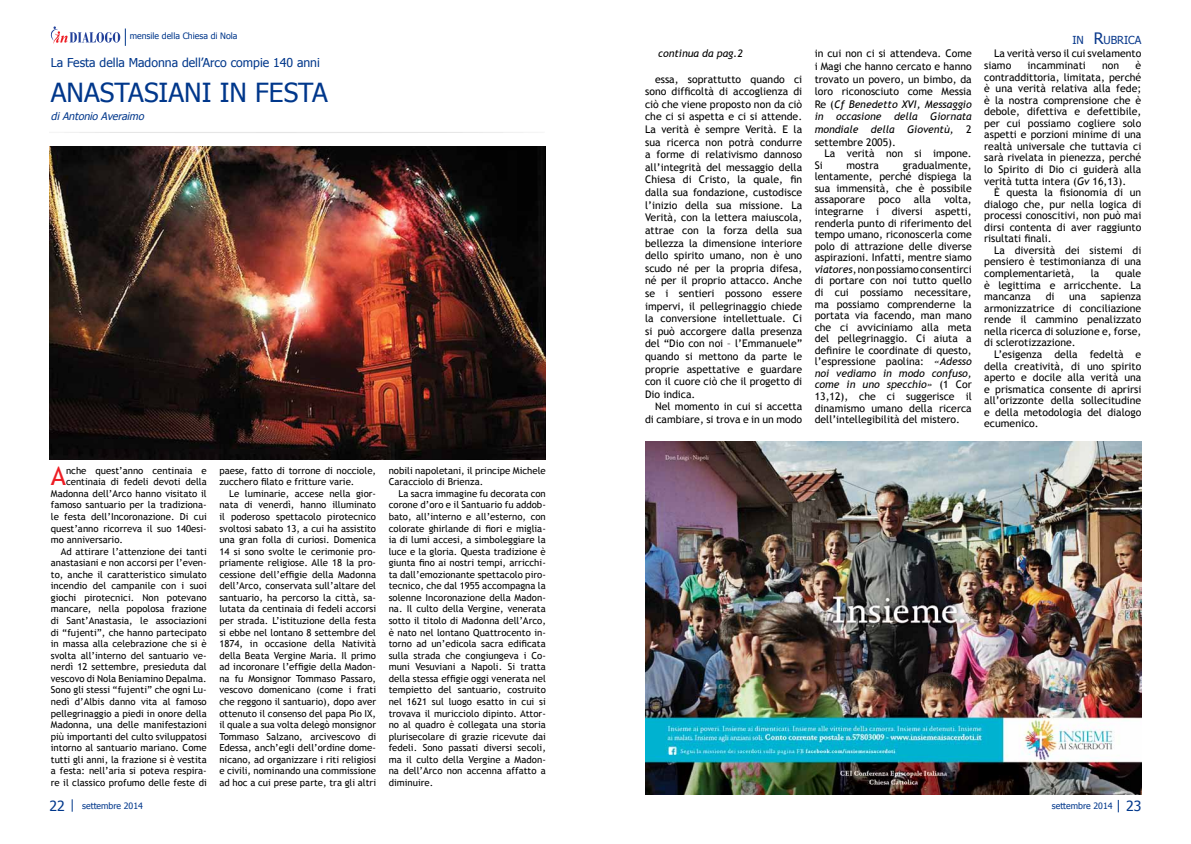
<style>
.page{position:relative;width:1191px;height:844px;background:#fff}
.page>*{position:absolute;margin:0;border:0;box-sizing:border-box;transform-origin:0 0}
.t1{font:26.25px "Tahoma";color:#00378b}
.t2{font:25.72px "Trebuchet MS";color:#ed1d24}
.t3{font:14px "Tahoma";color:#00378b}
.t4{font:12.25px "Tahoma";color:#00378b}
.t5{font:11.03px "Tahoma";color:#08388b}
.t6{font:10.5px/11.5px "Trebuchet MS";color:#000;text-align:justify}
.t7{font:italic 10.5px "Tahoma";color:#00378b}
.t8{font:italic 10.5px "Trebuchet MS";color:#000}
.t9{font:9.62px/11.5px "Trebuchet MS";color:#000}
.t10{font:8.75px "Tahoma";color:#00378b}
.s1{font-style:italic}
.s2{font-size:15.75px}
.s3{font-size:14px}
</style>
<div class="page">
<svg style="left:1118px;top:799px;width:1px;height:13px"></svg>
<svg style="left:72px;top:799px;width:1px;height:12px"></svg>
<svg style="left:50px;top:26px;width:76px;height:20px"></svg>
<img style="left:645px;top:441px;width:496px;height:353px">
<img style="left:50px;top:146px;width:496px;height:313px">
<p class="t10" style="left:130px;top:30px;width:109px">mensile della Chiesa di Nola</p>
<p class="t4" style="left:51px;top:55px;width:270px">La Festa della Madonna dell’Arco compie 140 anni</p>
<h1 class="t1" style="left:51px;top:75px;width:278px">ANASTASIANI IN FESTA</h1>
<p class="t7" style="left:51px;top:109px;width:97px">diAntonio Averaimo</p>
<h2 class="t2" style="left:51px;top:461px;width:17px">A</h2>
<p class="t9" style="left:66px;top:464px;width:142px">nche quest’anno centinaia e</p>
<p class="t9" style="left:66px;top:476px;width:142px">centinaia di fedeli devoti della</p>
<p class="t9" style="left:51px;top:487px;width:157px">Madonna dell’Arco hanno visitato il</p>
<p class="t9" style="left:51px;top:499px;width:157px">famoso santuario per la tradiziona-</p>
<p class="t9" style="left:51px;top:511px;width:157px">le festa dell’Incoronazione. Di cui</p>
<p class="t9" style="left:51px;top:522px;width:157px">quest’anno ricorreva il suo 140esi-</p>
<p class="t9" style="left:51px;top:534px;width:74px">mo anniversario.</p>
<p class="t9" style="left:61px;top:545px;width:147px">Ad attirare l’attenzione dei tanti</p>
<p class="t9" style="left:51px;top:557px;width:157px">anastasiani e non accorsi per l’even-</p>
<p class="t9" style="left:51px;top:568px;width:157px">to, anche il caratteristico simulato</p>
<p class="t9" style="left:51px;top:580px;width:157px">incendio del campanile con i suoi</p>
<p class="t9" style="left:51px;top:591px;width:157px">giochi pirotecnici. Non potevano</p>
<p class="t9" style="left:51px;top:603px;width:157px">mancare, nella popolosa frazione</p>
<p class="t9" style="left:51px;top:614px;width:157px">di Sant’Anastasia, le associazioni</p>
<p class="t9" style="left:51px;top:626px;width:157px">di “fujenti”, che hanno partecipato</p>
<p class="t9" style="left:51px;top:638px;width:157px">in massa alla celebrazione che si è</p>
<p class="t9" style="left:51px;top:649px;width:157px">svolta all’interno del santuario ve-</p>
<p class="t9" style="left:51px;top:661px;width:157px">nerdì 12 settembre, presieduta dal</p>
<p class="t9" style="left:51px;top:672px;width:157px">vescovo di Nola Beniamino Depalma.</p>
<p class="t9" style="left:51px;top:684px;width:157px">Sono gli stessi “fujenti” che ogni Lu-</p>
<p class="t9" style="left:51px;top:695px;width:157px">nedì d’Albis danno vita al famoso</p>
<p class="t9" style="left:51px;top:707px;width:157px">pellegrinaggio a piedi in onore della</p>
<p class="t9" style="left:51px;top:718px;width:157px">Madonna, una delle manifestazioni</p>
<p class="t9" style="left:51px;top:730px;width:157px">più importanti del culto sviluppatosi</p>
<p class="t9" style="left:51px;top:742px;width:157px">intorno al santuario mariano. Come</p>
<p class="t9" style="left:51px;top:753px;width:157px">tutti gli anni, la frazione si è vestita</p>
<p class="t9" style="left:51px;top:765px;width:157px">a festa: nell’aria si poteva respira-</p>
<p class="t9" style="left:51px;top:776px;width:157px">re il classico profumo delle feste di</p>
<p class="t9" style="left:219px;top:464px;width:158px">paese, fatto di torrone di nocciole, zucchero filato e fritture varie.</p>
<p class="t9" style="left:219px;top:487px;width:158px;text-align:justify;text-indent:10px">Le luminarie, accese nella gior&shy;nata di venerdì, hanno illuminato il poderoso spettacolo pirotecnico svoltosi sabato 13, a cui ha assistito una gran folla di curiosi. Domenica 14 si sono svolte le cerimonie pro&shy;priamente religiose. Alle 18 la pro&shy;cessione dell’effigie della Madonna dell’Arco, conservata sull’altare del santuario, ha percorso la città, sa&shy;lutata da centinaia di fedeli accorsi per strada. L’istituzione della festa si ebbe nel lontano 8 settembre del 1874, in occasione della Natività della Beata Vergine Maria. Il primo ad incoronare l’effigie della Madon&shy;na fu Monsignor Tommaso Passaro, vescovo domenicano (come i frati che reggono il santuario), dopo aver ottenuto il consenso del papa Pio IX, il quale a sua volta delegò monsignor Tommaso Salzano, arcivescovo di Edessa, anch’egli dell’ordine dome&shy;nicano, ad organizzare i riti religiosi e civili, nominando una commissione ad hoc a cui prese parte, tra gli altri</p>
<p class="t9" style="left:389px;top:464px;width:159px">nobili napoletani, il principe Michele<br>Caracciolo di Brienza.</p>
<p class="t9" style="left:389px;top:487px;width:159px;text-align:justify;text-indent:10px">La sacra immagine fu decorata con corone d’oro e il Santuario fu addob&shy;bato, all’interno e all’esterno, con colorate ghirlande di fiori e miglia&shy;ia di lumi accesi, a simboleggiare la luce e la gloria. Questa tradizione è giunta fino ai nostri tempi, arricchi&shy;ta dall’emozionante spettacolo piro&shy;tecnico, che dal 1955 accompagna la solenne Incoronazione della Madon&shy;na. Il culto della Vergine, venerata sotto il titolo di Madonna dell’Arco, è nato nel lontano Quattrocento in&shy;torno ad un’edicola sacra edificata sulla strada che congiungeva i Co&shy;muni Vesuviani a Napoli. Si tratta della stessa effigie oggi venerata nel tempietto del santuario, costruito nel 1621 sul luogo esatto in cui si trovava il muricciolo dipinto. Attor&shy;no al quadro è collegata una storia plurisecolare di grazie ricevute dai fedeli. Sono passati diversi secoli, ma il culto della Vergine a Madon&shy;na dell’Arco non accenna affatto a diminuire.</p>
<p class="t8" style="left:658px;top:47px;width:86px">continua da pag.2</p>
<p class="t6" style="left:645px;top:73px;width:159px;line-height:12.6px;text-indent:10px">essa, soprattutto quando ci sono difficoltà di accoglienza di ciò che viene proposto non da ciò che ci si aspetta e ci si attende.<br>La verità è sempre Verità. E la sua ricerca non potrà condurre a forme di relativismo dannoso all’integrità del messaggio della Chiesa di Cristo, la quale, fin dalla sua fondazione, custodisce l’inizio della sua missione. La Verità, con la lettera maiuscola, attrae con la forza della sua bellezza la dimensione interiore dello spirito umano, non è uno scudo né per la propria difesa, né per il proprio attacco. Anche se i sentieri possono essere impervi, il pellegrinaggio chiede la conversione intellettuale. Ci si può accorgere dalla presenza del “Dio con noi – l’Emmanuele” quando si mettono da parte le proprie aspettative e guardare con il cuore ciò che il progetto di Dio indica.</p>
<p class="t6" style="left:645px;top:400px;width:159px;line-height:12.6px;text-align:right">Nel momento in cui si accetta di cambiare, si trova e in un modo</p>
<p class="t6" style="left:814px;top:47px;width:159px;line-height:12.6px">in cui non ci si attendeva. Come i Magi che hanno cercato e hanno trovato un povero, un bimbo, da loro riconosciuto come Messia Re (<span class="s1">Cf Benedetto XVI, Messaggio in occasione della Giornata mondiale della Gioventù,</span> 2 settembre 2005).</p>
<p class="t6" style="left:824px;top:148px;width:149px">La verità non si impone.</p>
<p class="t6" style="left:814px;top:159px;width:10px">Si</p>
<p class="t6" style="left:846px;top:159px;width:34px">mostra</p>
<p class="t6" style="left:814px;top:159px;width:159px;text-indent:88px">gradualmente, lentamente, perché dispiega la sua immensità, che è possibile assaporare</p>
<p class="t6" style="left:814px;top:194px;width:159px;text-indent:130px">volta, integrarne i diversi aspetti, renderla punto di riferimento del tempo umano, riconoscerla come polo di attrazione delle diverse aspirazioni. Infatti, mentre siamo <span class="s1">viatores</span>, non possiamo consentirci di portare con noi tutto quello di cui possiamo necessitare, ma possiamo comprenderne la portata via facendo, man mano che ci avviciniamo alla meta del pellegrinaggio. Ci aiuta a definire le coordinate di questo, l’espressione paolina: <span class="s1">«Adesso noi vediamo in modo confuso, come in uno specchio»</span> (1 Cor 13,12), che ci suggerisce il dinamismo umano della ricerca dell’intellegibilità del mistero.</p>
<p class="t6" style="left:878px;top:194px;width:24px">poco</p>
<p class="t6" style="left:914px;top:194px;width:19px">alla</p>
<p class="t5" style="left:1072px;top:32px;width:71px">IN <span class="s2">R</span>UBRICA</p>
<p class="t6" style="left:984px;top:48px;width:159px;text-indent:10px">La verità verso il cui svelamento siamo</p>
<p class="t6" style="left:984px;top:60px;width:159px;text-indent:151px">è contraddittoria, limitata, perché è una verità relativa alla fede; è la nostra comprensione che è debole, difettiva e defettibile, per cui possiamo cogliere solo aspetti e porzioni minime di una realtà universale che tuttavia ci sarà rivelata in pienezza, perché lo Spirito di Dio ci guiderà alla verità tutta intera (<span class="s1">Gv</span> 16,13).</p>
<p class="t6" style="left:984px;top:187px;width:159px;text-indent:10px">È questa la fisionomia di un dialogo che, pur nella logica di processi conoscitivi, non può mai dirsi contenta di aver raggiunto risultati finali.</p>
<p class="t6" style="left:984px;top:244px;width:159px;text-indent:10px">La diversità dei sistemi di pensiero è testimonianza di una complementarietà,</p>
<p class="t6" style="left:1027px;top:60px;width:60px">incamminati</p>
<p class="t6" style="left:1102px;top:60px;width:19px">non</p>
<p class="t6" style="left:984px;top:267px;width:159px;text-indent:131px">quale è legittima e arricchente. La mancanza</p>
<p class="t6" style="left:1090px;top:267px;width:10px">la</p>
<p class="t6" style="left:1045px;top:291px;width:10px">di</p>
<p class="t6" style="left:1069px;top:291px;width:18px">una</p>
<p class="t6" style="left:984px;top:291px;width:159px;text-indent:117px">sapienza armonizzatrice di conciliazione rende il cammino penalizzato nella ricerca di soluzione e, forse, di sclerotizzazione.</p>
<p class="t6" style="left:984px;top:348px;width:159px;text-indent:10px">L’esigenza della fedeltà e della creatività, di uno spirito aperto e docile alla verità una e prismatica consente di aprirsi all’orizzonte della sollecitudine e della metodologia del dialogo ecumenico.</p>
<p class="t10" style="left:50px;top:800px;width:95px"><span class="s3">22</span> settembre 2014</p>
<h3 class="t3" style="left:1126px;top:796px;width:17px">23</h3>
<p class="t10" style="left:1052px;top:799px;width:62px">settembre 2014</p>
</div>
